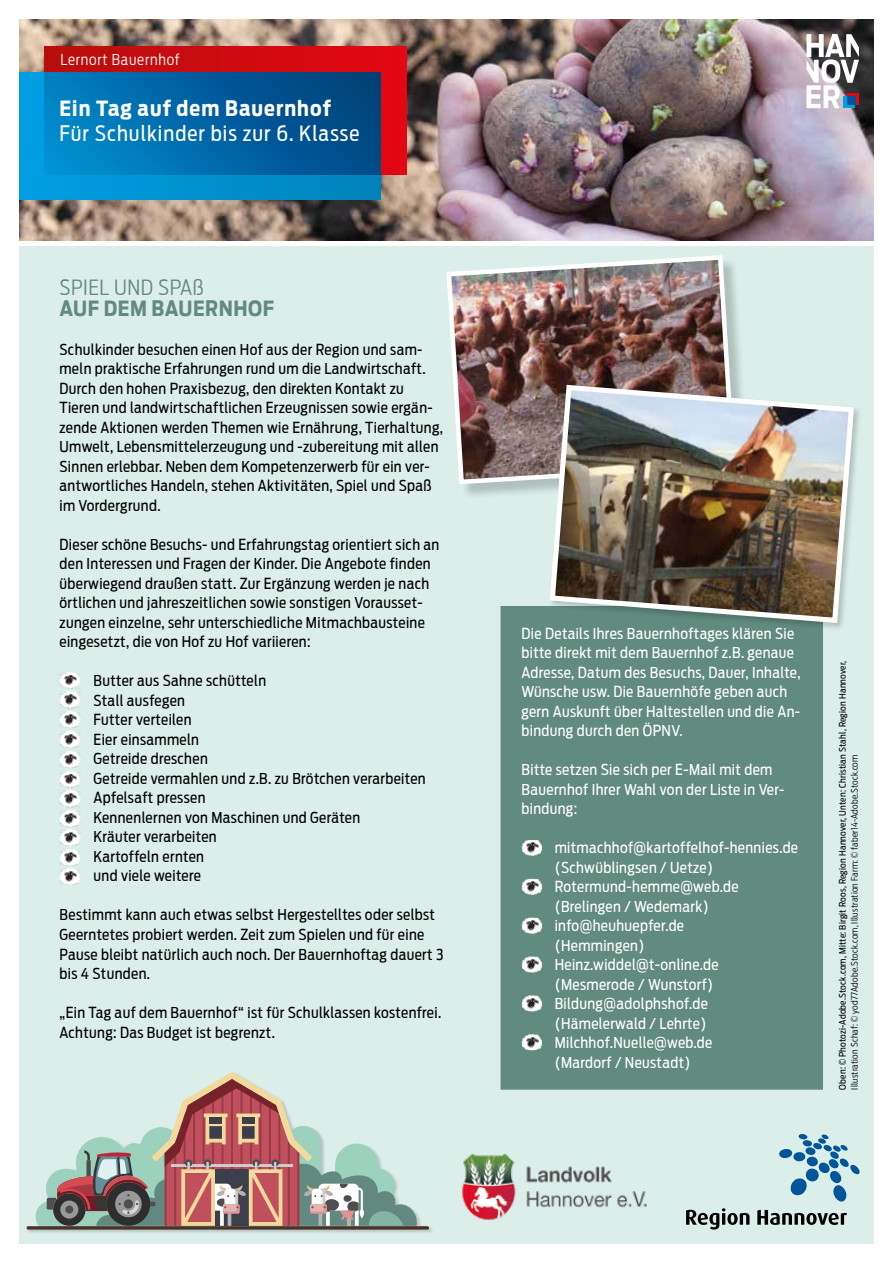
<style>
.page{position:relative;width:893px;height:1263px;background:#fff}
.page>*{position:absolute;margin:0;border:0;box-sizing:border-box;transform-origin:0 0}
.t1{font:21px "Antenna Cond";letter-spacing:.05em;color:#fff}
.t2{font:700 21px "Antenna Cond";letter-spacing:.05em;color:#fff}
.t3{font:700 21px "Antenna Cond";letter-spacing:.025em;color:#618b7f}
.t4{font:300 21px "Antenna Cond";letter-spacing:.025em;color:#618b7f}
.t5{font:15px/19.5px "Antenna Cond";letter-spacing:.025em;color:#000}
.t6{font:15px/19.5px "Antenna Cond";letter-spacing:.025em;color:#fff}
.t7{font:300 15px "Antenna Cond";letter-spacing:.05em;color:#fff}
.t8{font:9px "Antenna Cond";letter-spacing:.025em;color:#000}
.t9{font:300 9px "Antenna Cond";letter-spacing:.025em;color:#000}
</style>
<div class="page">
<div style="left:19px;top:247px;width:854px;height:997px;background:#dceeea"></div>
<div style="left:26px;top:1071px;width:407px;height:163px;background:#000;opacity:.2"></div>
<hr style="left:27px;top:1226px;width:402px;height:3px;background:#483527;border-radius:2px">
<svg style="left:36px;top:1072px;width:383px;height:154px"></svg>
<div style="left:501px;top:606px;width:322px;height:484px;background:#618b7f"></div>
<img style="left:521px;top:840px;width:21px;height:16px">
<img style="left:521px;top:956px;width:21px;height:17px">
<img style="left:521px;top:1034px;width:21px;height:16px">
<img style="left:521px;top:879px;width:21px;height:16px">
<img style="left:521px;top:918px;width:21px;height:16px">
<img style="left:521px;top:995px;width:21px;height:16px">
<div style="left:449px;top:257px;width:302px;height:243px;background:#000;opacity:.2"></div>
<img style="left:446px;top:255px;width:292px;height:232px">
<img style="left:19px;top:19px;width:855px;height:221px">
<div style="left:548px;top:383px;width:314px;height:248px;background:#000;opacity:.2"></div>
<img style="left:547px;top:382px;width:310px;height:244px">
<img style="left:462px;top:1153px;width:185px;height:68px">
<img style="left:60px;top:712px;width:20px;height:16px">
<img style="left:60px;top:692px;width:20px;height:16px">
<img style="left:60px;top:672px;width:20px;height:16px">
<img style="left:60px;top:731px;width:20px;height:17px">
<img style="left:60px;top:751px;width:20px;height:16px">
<img style="left:60px;top:771px;width:20px;height:16px">
<img style="left:60px;top:791px;width:20px;height:16px">
<img style="left:60px;top:810px;width:20px;height:16px">
<img style="left:60px;top:829px;width:20px;height:17px">
<img style="left:60px;top:849px;width:20px;height:16px">
<img style="left:60px;top:868px;width:20px;height:17px">
<svg style="left:806px;top:34px;width:53px;height:74px"></svg>
<svg style="left:686px;top:1208px;width:63px;height:21px"></svg>
<svg style="left:757px;top:1210px;width:90px;height:15px"></svg>
<svg style="left:779px;top:1134px;width:81px;height:67px"></svg>
<div style="left:45px;top:47px;width:361px;height:127px;background:linear-gradient(to right,#b70f0c,#e30713)"></div>
<svg style="left:19px;top:72px;width:362px;height:128px;background:#0092d1"></svg>
<div style="left:45px;top:72px;width:336px;height:102px;background:linear-gradient(to right,#0088cb,#00417c)"></div>
<p class="t7" style="left:61px;top:51px;width:121px">Lernort Bauernhof</p>
<h1 class="t2" style="left:60px;top:95px;width:273px">Ein Tag auf dem Bauernhof</h1>
<h1 class="t1" style="left:60px;top:121px;width:301px">Für Schulkinder bis zur 6. Klasse</h1>
<h1 class="t4" style="left:60px;top:275px;width:146px">SPIEL UND SPAß</h1>
<h1 class="t3" style="left:60px;top:296px;width:216px">AUF DEM BAUERNHOF</h1>
<p class="t5" style="left:60px;top:340px;width:385px">Schulkinder besuchen einen Hof aus der Region und sam&shy;meln praktische Erfahrungen rund um die Landwirtschaft.<br>Durch den hohen Praxisbezug, den direkten Kontakt zu Tieren und landwirtschaftlichen Erzeugnissen sowie ergän&shy;zende Aktionen werden Themen wie Ernährung, Tierhaltung, Umwelt, Lebensmittelerzeugung und -zubereitung mit allen Sinnen erlebbar. Neben dem Kompetenzerwerb für ein ver&shy;antwortliches Handeln, stehen Aktivitäten, Spiel und Spaß im Vordergrund.</p>
<p class="t5" style="left:60px;top:535px;width:381px">Dieser schöne Besuchs- und Erfahrungstag orientiert sich an den Interessen und Fragen der Kinder. Die Angebote finden überwiegend draußen statt. Zur Ergänzung werden je nach örtlichen und jahreszeitlichen sowie sonstigen Vorausset&shy;zungen einzelne, sehr unterschiedliche Mitmachbausteine eingesetzt, die von Hof zu Hof variieren:</p>
<p class="t5" style="left:94px;top:671px;width:334px">Butter aus Sahne schütteln<br>Stall ausfegen<br>Futter verteilen<br>Eier einsammeln<br>Getreide dreschen<br>Getreide vermahlen und z.B. zu Brötchen verarbeiten<br>Apfelsaft pressen<br>Kennenlernen von Maschinen und Geräten<br>Kräuter verarbeiten<br>Kartoffeln ernten<br>und viele weitere</p>
<p class="t5" style="left:60px;top:905px;width:385px">Bestimmt kann auch etwas selbst Hergestelltes oder selbst Geerntetes probiert werden. Zeit zum Spielen und für eine Pause bleibt natürlich auch noch. Der Bauernhoftag dauert 3 bis 4 Stunden.</p>
<p class="t5" style="left:60px;top:1003px;width:383px">„Ein Tag auf dem Bauernhof“ ist für Schulklassen kostenfrei.<br>Achtung: Das Budget ist begrenzt.</p>
<p class="t6" style="left:521px;top:623px;width:281px">Die Details Ihres Bauernhoftages klären Sie bitte direkt mit dem Bauernhof z.B. genaue Adresse, Datum des Besuchs, Dauer, Inhalte, Wünsche usw. Die Bauernhöfe geben auch gern Auskunft über Haltestellen und die An&shy;bindung durch den ÖPNV.</p>
<p class="t6" style="left:521px;top:760px;width:264px">Bitte setzen Sie sich per E-Mail mit dem<br>Bauernhof Ihrer Wahl von der Liste in Ver&shy;bindung:</p>
<p class="t6" style="left:555px;top:838px;width:245px">mitmachhof@kartoffelhof-hennies.de (Schwüblingsen / Uetze)<br>Rotermund-hemme@web.de (Brelingen / Wedemark) info@heuhuepfer.de<br>(Hemmingen)<br>Heinz.widdel@t-online.de (Mesmerode / Wunstorf)<br>Bildung@adolphshof.de (Hämelerwald / Lehrte)<br>Milchhof.Nuelle@web.de<br>(Mardorf / Neustadt)</p>
<p class="t8" style="left:837px;top:1090px;width:430px;rotate:-90deg">Oben: © Photozi-Adobe.Stock.com, Mitte: Birgit Roos, Region Hannover, Unten: Christian Stahl, Region Hannover,</p>
<p class="t9" style="left:849px;top:1090px;width:336px;rotate:-90deg">Illustration Schaf: © yod77Adobe.Stock.com, Illustration Farm: © faber14-Adobe.Stock.com</p>
</div>
